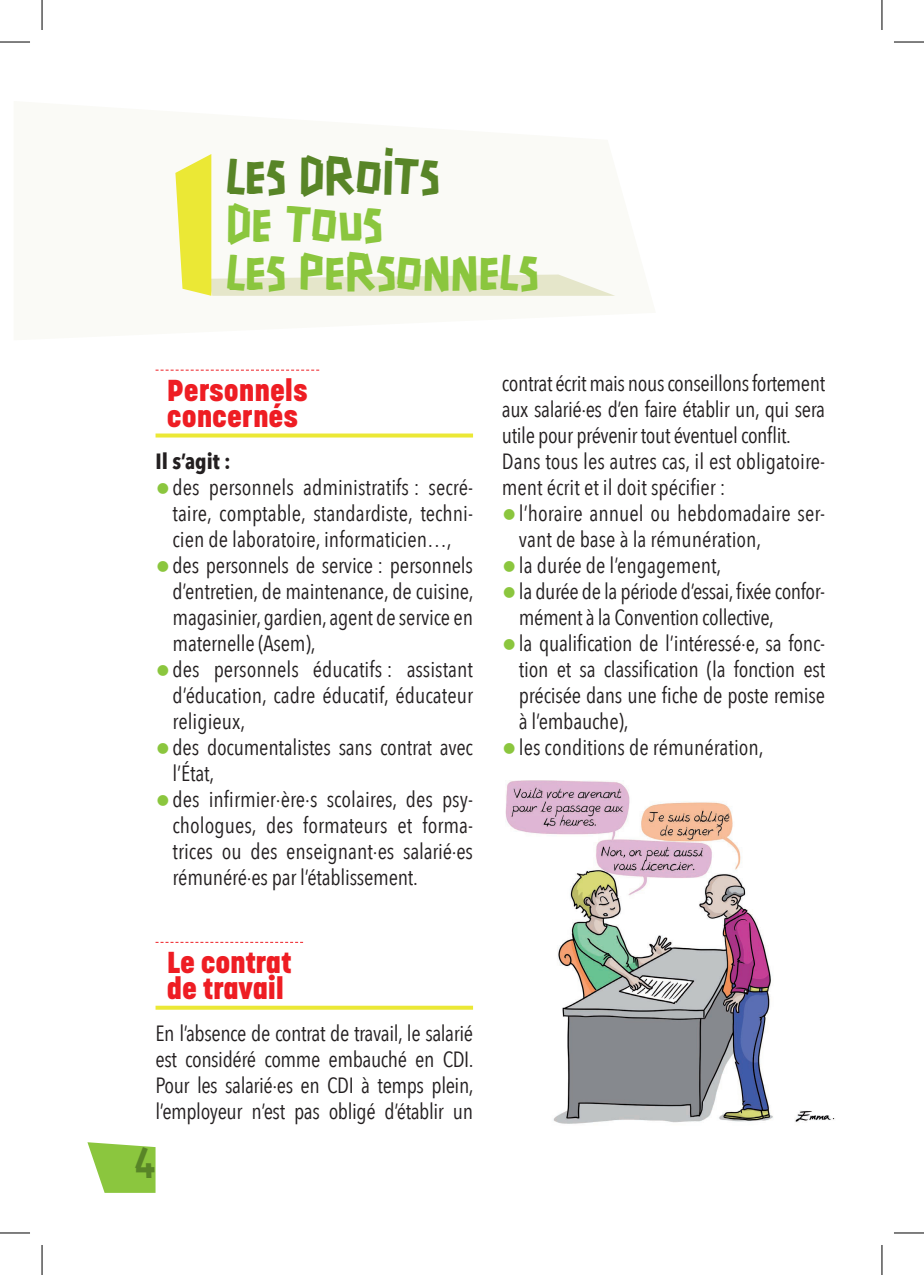
<style>
.page{position:relative;width:924px;height:1275px;background:#fff}
.page>*{position:absolute;margin:0;border:0;box-sizing:border-box;transform-origin:0 0}
.t1{font:48px/48px "Scotchlidaires";color:#8bc63e}
.t2{font:48px "Scotchlidaires";color:#588527}
.t3{font:36px "Scotchlidaires";color:#588527}
.t4{font:800 30px/26px "Korolev";color:#ee1d23}
.t5{font:22px/26px "Avenir Next Condensed";letter-spacing:-.01em;color:#231f20;text-align:justify}
.t6{font:700 22px "Avenir Next Condensed";color:#231f20}
.s1{font-size:30px;color:#8bc63e}
</style>
<div class="page">
<svg style="left:155px;top:370px;width:164px;height:1px"></svg>
<svg style="left:155px;top:433px;width:318px;height:4px"></svg>
<svg style="left:155px;top:942px;width:148px;height:1px"></svg>
<svg style="left:155px;top:1005px;width:318px;height:4px"></svg>
<img style="left:505px;top:780px;width:330px;height:344px">
<svg style="left:175px;top:154px;width:440px;height:142px"></svg>
<svg style="left:87px;top:1142px;width:68px;height:50px"></svg>
<hr style="left:0;top:42px;width:30px;height:1px;background:#000">
<hr style="left:893px;top:42px;width:30px;height:1px;background:#000">
<hr style="left:0;top:1232px;width:30px;height:1px;background:#000">
<hr style="left:893px;top:1232px;width:30px;height:1px;background:#000">
<hr style="left:42px;top:0;width:1px;height:30px;background:#000">
<hr style="left:42px;top:1245px;width:1px;height:30px;background:#000">
<hr style="left:881px;top:0;width:1px;height:30px;background:#000">
<hr style="left:881px;top:1245px;width:1px;height:30px;background:#000">
<h1 class="t2" style="left:226px;top:143px;width:214px">LES DROITS</h1>
<h1 class="t1" style="left:226px;top:203px;width:313px">DE TOUS<br>LES PERSONNELS</h1>
<h3 class="t4" style="left:167px;top:377px;width:142px">Personnels concernés</h3>
<p class="t6" style="left:155px;top:447px;width:77px">Il s’agit :</p>
<p class="t5" style="left:172px;top:473px;width:302px;text-indent:-17px"><span class="s1">•</span>des personnels administratifs : secré&shy;taire, comptable, standardiste, techni&shy;cien de laboratoire, informaticien…,</p>
<p class="t5" style="left:172px;top:551px;width:302px;text-indent:-17px"><span class="s1">•</span>des personnels de service : personnels d’entretien, de maintenance, de cuisine, magasinier, gardien, agent de service en maternelle (Asem),</p>
<p class="t5" style="left:172px;top:655px;width:302px;text-indent:-17px"><span class="s1">•</span>des personnels éducatifs : assistant d’éducation, cadre éducatif, éducateur religieux,</p>
<p class="t5" style="left:172px;top:733px;width:302px;text-indent:-17px"><span class="s1">•</span>des documentalistes sans contrat avec l’État,</p>
<p class="t5" style="left:172px;top:785px;width:302px;text-indent:-17px"><span class="s1">•</span>des infirmier·ère·s scolaires, des psy&shy;chologues, des formateurs et forma&shy;trices ou des enseignant·es salarié·es rémunéré·es par l’établissement.</p>
<h3 class="t4" style="left:167px;top:949px;width:126px">Le contrat de travail</h3>
<p class="t5" style="left:155px;top:1019px;width:319px">En l’absence de contrat de travail, le salarié est considéré comme embauché en CDI.<br>Pour les salarié·es en CDI à temps plein, l’employeur n’est pas obligé d’établir un</p>
<h2 class="t3" style="left:135px;top:1139px;width:22px">4</h2>
<p class="t5" style="left:501px;top:369px;width:324px;text-align:left">contrat écrit mais nous conseillons fortement aux salarié·es d’en faire établir un, qui sera utile pour prévenir tout éventuel conflit.<br>Dans tous les autres cas, il est obligatoire&shy;ment écrit et il doit spécifier :</p>
<p class="t5" style="left:518px;top:499px;width:307px;text-indent:-17px"><span class="s1">•</span>l’horaire annuel ou hebdomadaire ser&shy;vant de base à la rémunération,</p>
<p class="t5" style="left:501px;top:551px;width:221px"><span class="s1">•</span>la durée de l’engagement,</p>
<p class="t5" style="left:518px;top:577px;width:307px;text-indent:-17px"><span class="s1">•</span>la durée de la période d’essai, fixée confor&shy;mément à la Convention collective,</p>
<p class="t5" style="left:518px;top:629px;width:307px;text-indent:-17px"><span class="s1">•</span>la qualification de l’intéressé·e, sa fonc&shy;tion et sa classification (la fonction est précisée dans une fiche de poste remise à l’embauche),</p>
<p class="t5" style="left:501px;top:733px;width:263px"><span class="s1">•</span>les conditions de rémunération,</p>
</div>
